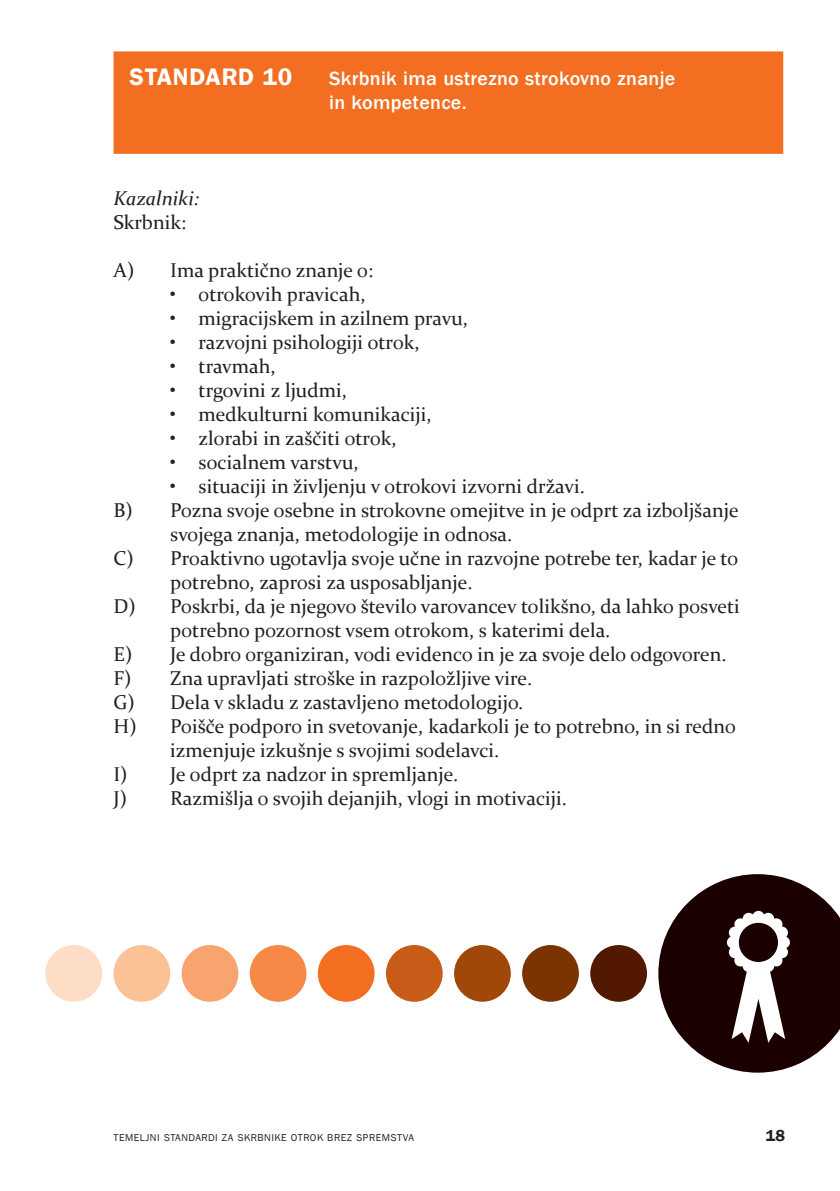
<style>
.page{position:relative;width:840px;height:1191px;background:#fff}
.page>*{position:absolute;margin:0;border:0;box-sizing:border-box;transform-origin:0 0}
.t1{font:600 24px "ITC Franklin Gothic Std";color:#fff}
.t2{font:20px "Constantia";color:#231f20}
.t3{font:500 20px/24px "ITC Franklin Gothic Std";letter-spacing:.015em;color:#fff}
.t4{font:italic 20px "Constantia";color:#231f20}
.t5{font:600 16px "ITC Franklin Gothic Std";color:#231f20}
.t6{font:10px "ITC Franklin Gothic Std";letter-spacing:.05em;color:#231f20}
</style>
<div class="page">
<div style="left:45px;top:945px;width:57px;height:56px;background:#fdddc6;border-radius:50%"></div>
<div style="left:113px;top:945px;width:57px;height:56px;background:#fbc197;border-radius:50%"></div>
<div style="left:181px;top:945px;width:57px;height:56px;background:#f9a46e;border-radius:50%"></div>
<div style="left:249px;top:945px;width:57px;height:56px;background:#f68945;border-radius:50%"></div>
<div style="left:317px;top:945px;width:57px;height:56px;background:#f36e21;border-radius:50%"></div>
<div style="left:386px;top:945px;width:56px;height:56px;background:#c85b18;border-radius:50%"></div>
<div style="left:454px;top:945px;width:56px;height:56px;background:#a0470a;border-radius:50%"></div>
<div style="left:522px;top:945px;width:56px;height:56px;background:#7b3300;border-radius:50%"></div>
<div style="left:590px;top:945px;width:56px;height:56px;background:#531800;border-radius:50%"></div>
<svg style="left:658px;top:874px;width:181px;height:198px"></svg>
<div style="left:113px;top:51px;width:669px;height:103px;background:#f36e21"></div>
<p class="t1" style="left:129px;top:63px;width:32px">STANDARD</p>
<p class="t1" style="left:262px;top:63px;width:31px">10</p>
<p class="t3" style="left:329px;top:67px;width:347px">Skrbnik ima ustrezno strokovno znanje in kompetence.</p>
<p class="t4" style="left:113px;top:185px;width:87px">Kazalniki:</p>
<p class="t2" style="left:113px;top:209px;width:74px">Skrbnik:</p>
<p class="t2" style="left:113px;top:257px;width:261px">A) Ima praktično znanje o:</p>
<p class="t2" style="left:170px;top:281px;width:197px">• otrokovih pravicah,</p>
<p class="t2" style="left:170px;top:305px;width:299px">• migracijskem in azilnem pravu,</p>
<p class="t2" style="left:170px;top:329px;width:251px">• razvojni psihologiji otrok,</p>
<p class="t2" style="left:170px;top:353px;width:107px">• travmah,</p>
<p class="t2" style="left:170px;top:377px;width:178px">• trgovini z ljudmi,</p>
<p class="t2" style="left:170px;top:401px;width:263px">• medkulturni komunikaciji,</p>
<p class="t2" style="left:170px;top:425px;width:228px">• zlorabi in zaščiti otrok,</p>
<p class="t2" style="left:170px;top:449px;width:190px">• socialnem varstvu,</p>
<p class="t2" style="left:170px;top:473px;width:416px">• situaciji in življenju v otrokovi izvorni državi.</p>
<p class="t2" style="left:113px;top:497px;width:626px">B) Pozna svoje osebne in strokovne omejitve in je odprt za izboljšanje</p>
<p class="t2" style="left:170px;top:521px;width:343px">svojega znanja, metodologije in odnosa.</p>
<p class="t2" style="left:113px;top:545px;width:626px">C) Proaktivno ugotavlja svoje učne in razvojne potrebe ter, kadar je to</p>
<p class="t2" style="left:170px;top:569px;width:303px">potrebno, zaprosi za usposabljanje.</p>
<p class="t2" style="left:113px;top:593px;width:627px">D) Poskrbi, da je njegovo število varovancev tolikšno, da lahko posveti</p>
<p class="t2" style="left:170px;top:617px;width:441px">potrebno pozornost vsem otrokom, s katerimi dela.</p>
<p class="t2" style="left:113px;top:641px;width:614px">E) Je dobro organiziran, vodi evidenco in je za svoje delo odgovoren.</p>
<p class="t2" style="left:113px;top:665px;width:420px">F) Zna upravljati stroške in razpoložljive vire.</p>
<p class="t2" style="left:113px;top:689px;width:411px">G) Dela v skladu z zastavljeno metodologijo.</p>
<p class="t2" style="left:113px;top:713px;width:623px">H) Poišče podporo in svetovanje, kadarkoli je to potrebno, in si redno</p>
<p class="t2" style="left:170px;top:737px;width:330px">izmenjuje izkušnje s svojimi sodelavci.</p>
<p class="t2" style="left:113px;top:761px;width:346px">I) Je odprt za nadzor in spremljanje.</p>
<p class="t2" style="left:113px;top:785px;width:454px">J) Razmišlja o svojih dejanjih, vlogi in motivaciji.</p>
<p class="t6" style="left:113px;top:1132px;width:302px">TEMELJNI STANDARDI ZA SKRBNIKE OTROK BREZ SPREMSTVA</p>
<p class="t5" style="left:765px;top:1126px;width:21px">18</p>
</div>
